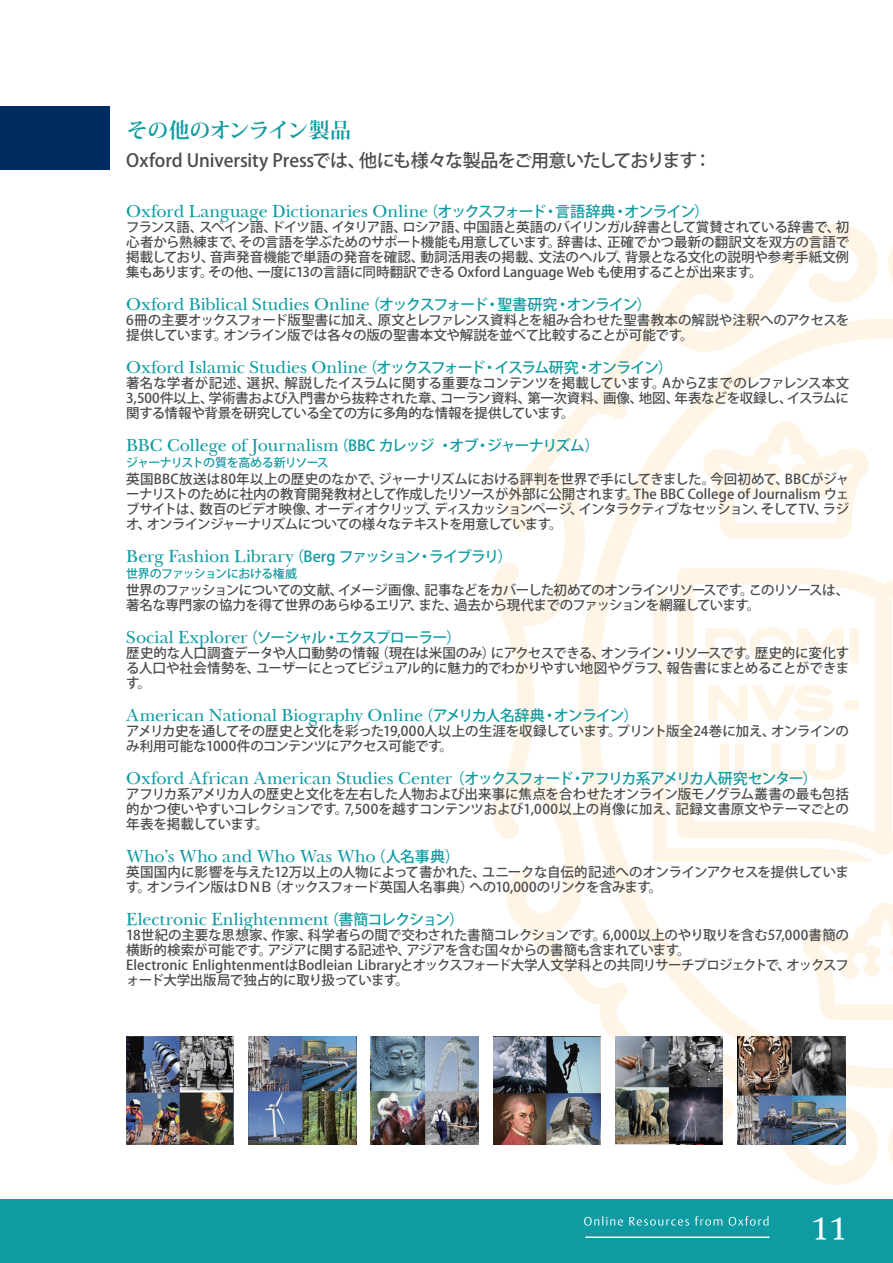
<style>
.page{position:relative;width:893px;height:1263px;background:#fff}
.page>*{position:absolute;margin:0;border:0;box-sizing:border-box;transform-origin:0 0}
.t1{font:700 21px "Koz Min Pro";letter-spacing:-.03em;color:#0f9ba2}
.t2{font:18px "New Baskerville ITCTT";color:#0f9ba2}
.t3{font:500 18px "Koz Go Pro";letter-spacing:-.02em;color:#4b4c4d}
.t4{font:500 15px "Koz Go Pro";letter-spacing:-.09em;color:#0f9ba2}
.t5{font:500 13.5px/15px "Koz Go Pro";letter-spacing:-.03em;color:#4b4c4d;text-align:justify}
.t6{font:500 12px "Koz Go Pro";letter-spacing:-.065em;color:#0f9ba2}
.s1{font-family:"Koz Go Pro";font-weight:500;font-size:15px}
.s2{font-family:"New Baskerville ITCTT";font-weight:400;font-size:18px}
</style>
<div class="page">
<div style="left:0;top:1199px;width:893px;height:64px;background:#0f9ba2"></div>
<hr style="left:585px;top:1236px;width:184px;height:2px;background:#fff">
<svg style="left:813px;top:1217px;width:31px;height:22px"></svg>
<svg style="left:584px;top:1216px;width:184px;height:9px"></svg>
<svg style="left:492px;top:274px;width:210px;height:871px"></svg>
<svg style="left:702px;top:224px;width:191px;height:961px"></svg>
<div style="left:0;top:106px;width:109px;height:64px;background:#002c62"></div>
<img style="left:249px;top:1037px;width:107px;height:107px">
<img style="left:371px;top:1037px;width:107px;height:107px">
<img style="left:493px;top:1037px;width:108px;height:107px">
<img style="left:615px;top:1037px;width:108px;height:107px">
<img style="left:738px;top:1037px;width:107px;height:107px">
<img style="left:126px;top:1037px;width:107px;height:107px">
<h1 class="t1" style="left:127px;top:115px;width:226px">その他のオンライン製品</h1>
<h2 class="t3" style="left:126px;top:149px;width:587px">Oxford University Pressでは、他にも様々な製品をご用意いたしております：</h2>
<h2 class="t2" style="left:126px;top:200px;width:584px">Oxford Language Dictionaries Online<span class="s1">（オックスフォード・言語辞典・オンライン）</span></h2>
<p class="t5" style="left:126px;top:220px;width:724px">フランス語、スペイン語、ドイツ語、イタリア語、ロシア語、中国語と英語のバイリンガル辞書として賞賛されている辞書で、初心者から熟練まで、その言語を学ぶためのサポート機能も用意しています。辞書は、正確でかつ最新の翻訳文を双方の言語で掲載しており、音声発音機能で単語の発音を確認、動詞活用表の掲載、文法のヘルプ、背景となる文化の説明や参考手紙文例集もあります。その他、一度に13の言語に同時翻訳できる Oxford Language Web も使用することが出来ます。</p>
<h2 class="t2" style="left:126px;top:293px;width:527px">Oxford Biblical Studies Online<span class="s1">（オックスフォード・聖書研究・オンライン）</span></h2>
<p class="t5" style="left:126px;top:313px;width:724px">6冊の主要オックスフォード版聖書に加え、原文とレファレンス資料とを組み合わせた聖書教本の解説や注釈へのアクセスを提供しています。オンライン版では各々の版の聖書本文や解説を並べて比較することが可能です。</p>
<h2 class="t2" style="left:126px;top:356px;width:548px">Oxford Islamic Studies Online<span class="s1">（オックスフォード・イスラム研究・オンライン）</span></h2>
<p class="t5" style="left:126px;top:376px;width:724px">著名な学者が記述、選択、解説したイスラムに関する重要なコンテンツを掲載しています。AからZまでのレファレンス本文3,500件以上、学術書および入門書から抜粋された章、コーラン資料、第一次資料、画像、地図、年表などを収録し、イスラムに関する情報や背景を研究している全ての方に多角的な情報を提供しています。</p>
<h2 class="t2" style="left:126px;top:434px;width:475px">BBC College of Journalism<span class="s1">（BBC カレッジ ・オブ・ジャーナリズム）</span></h2>
<p class="t6" style="left:126px;top:455px;width:204px">ジャーナリストの質を高める新リソース</p>
<p class="t5" style="left:126px;top:472px;width:724px">英国BBC放送は80年以上の歴史のなかで、ジャーナリズムにおける評判を世界で手にしてきました。今回初めて、BBCがジャーナリストのために社内の教育開発教材として作成したリソースが外部に公開されます。The BBC College of Journalism ウェブサイトは、数百のビデオ映像、オーディオクリップ、ディスカッションページ、インタラクティブなセッション、そしてTV、ラジオ、オンラインジャーナリズムについての様々なテキストを用意しています。</p>
<h2 class="t2" style="left:126px;top:546px;width:388px">Berg Fashion Library<span class="s1">（Berg ファッション・ライブラリ）</span></h2>
<p class="t6" style="left:126px;top:566px;width:172px">世界のファッションにおける権威</p>
<p class="t5" style="left:126px;top:583px;width:724px">世界のファッションについての文献、イメージ画像、記事などをカバーした初めてのオンラインリソースです。このリソースは、著名な専門家の協力を得て世界のあらゆるエリア、また、過去から現代までのファッションを網羅しています。</p>
<p class="t4" style="left:126px;top:628px;width:336px"><span class="s2">Social Explorer</span>（ソーシャル・エクスプローラー）</p>
<p class="t5" style="left:126px;top:646px;width:724px">歴史的な人口調査データや人口動勢の情報（現在は米国のみ）にアクセスできる、オンライン・リソースです。歴史的に変化する人口や社会情勢を、ユーザーにとってビジュアル的に魅力的でわかりやすい地図やグラフ、報告書にまとめることができます。</p>
<h2 class="t2" style="left:126px;top:705px;width:514px">American National Biography Online<span class="s1">（アメリカ人名辞典・オンライン）</span></h2>
<p class="t5" style="left:126px;top:724px;width:724px">アメリカ史を通してその歴史と文化を彩った19,000人以上の生涯を収録しています。プリント版全24巻に加え、オンラインのみ利用可能な1000件のコンテンツにアクセス可能です。</p>
<h2 class="t2" style="left:126px;top:768px;width:693px">Oxford African American Studies Center<span class="s1">（オックスフォード・アフリカ系アメリカ人研究センター）</span></h2>
<p class="t5" style="left:126px;top:787px;width:724px">アフリカ系アメリカ人の歴史と文化を左右した人物および出来事に焦点を合わせたオンライン版モノグラム叢書の最も包括的かつ使いやすいコレクションです。7,500を越すコンテンツおよび1,000以上の肖像に加え、記録文書原文やテーマごとの年表を掲載しています。</p>
<h2 class="t2" style="left:126px;top:846px;width:335px">Who’s Who and Who Was Who<span class="s1">（人名事典）</span></h2>
<p class="t5" style="left:126px;top:865px;width:724px">英国国内に影響を与えた12万以上の人物によって書かれた、ユニークな自伝的記述へのオンラインアクセスを提供しています。オンライン版はＤＮＢ（オックスフォード英国人名事典）への10,000のリンクを含みます。</p>
<h2 class="t2" style="left:126px;top:909px;width:339px">Electronic Enlightenment<span class="s1">（書簡コレクション）</span></h2>
<p class="t5" style="left:126px;top:928px;width:724px;text-align:left">18世紀の主要な思想家、作家、科学者らの間で交わされた書簡コレクションです。6,000以上のやり取りを含む57,000書簡の横断的検索が可能です。アジアに関する記述や、アジアを含む国々からの書簡も含まれています。<br>Electronic EnlightenmentはBodleian Libraryとオックスフォード大学人文学科との共同リサーチプロジェクトで、オックスフォード大学出版局で独占的に取り扱っています。</p>
</div>
